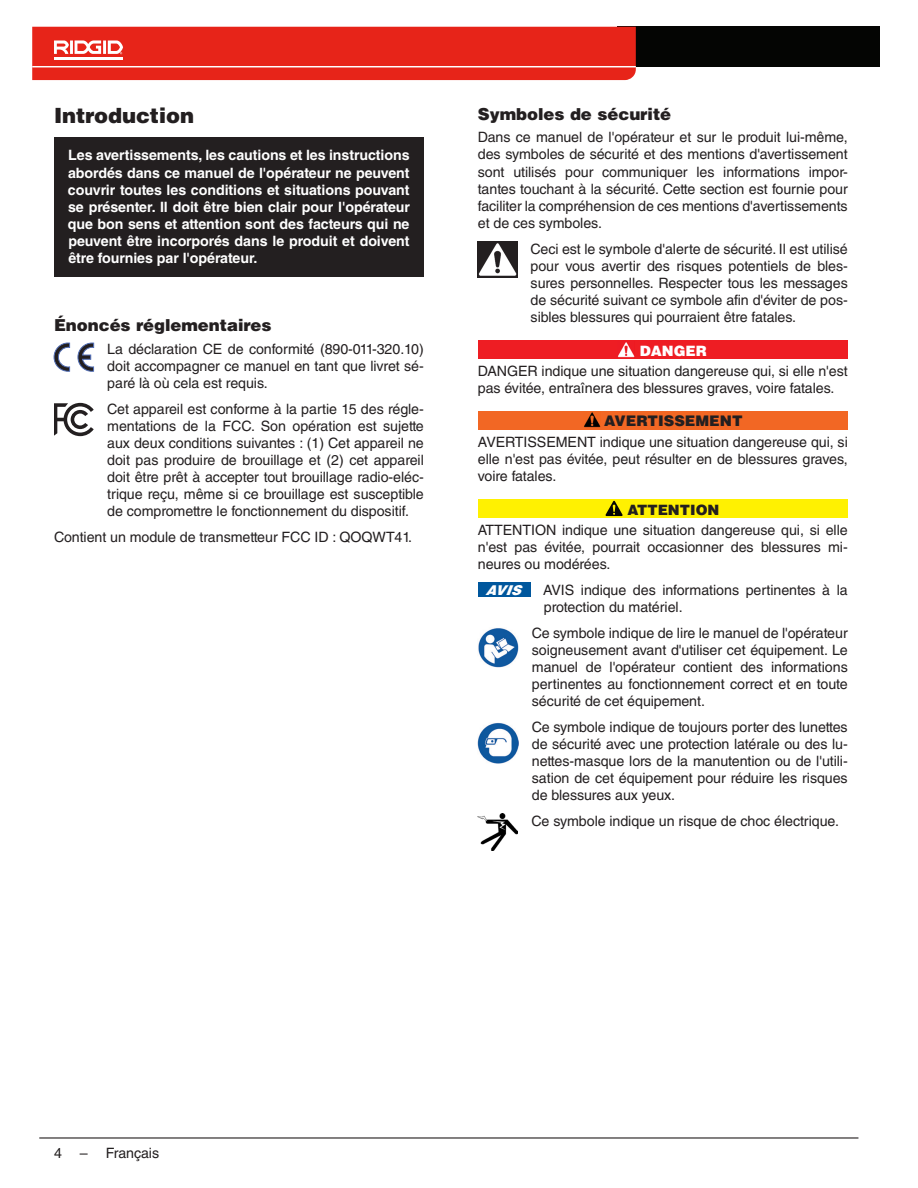
<style>
.page{position:relative;width:918px;height:1188px;background:#fff}
.page>*{position:absolute;margin:0;border:0;box-sizing:border-box;transform-origin:0 0}
.Head_1___h1{font:900 21px "Helvetica LT Std";letter-spacing:-.005em;color:#231f20}
.Head_2____h2{font:900 16.5px "Helvetica LT Std";letter-spacing:-.005em;color:#231f20}
.Safety_Bar_Symbol{font:900 14.7px "Helvetica LT Std";color:#231f20}
.Basic_Normal___bn{font:14.25px/17.1px "Helvetica LT Std";letter-spacing:-.005em;color:#231f20;text-align:justify}
.Basic_Bold____bb{font:700 14.25px/17.1px "Helvetica LT Std";letter-spacing:-.005em;color:#fff;text-align:justify}
.Safety_Bar_Symbol-2{font:900 14.25px "Helvetica LT Std";color:#231f20}
.Safety_Bar_Symbol-3{font:900 14.25px "Helvetica LT Std";color:#fff}
.Notice_White{font:italic 900 13.5px "Helvetica LT Std";color:#fff}
</style>
<div class="page">
<div style="left:617px;top:27px;width:263px;height:40px;background:#040503"></div>
<hr style="left:39px;top:1137px;width:819px;height:2px;background:#231f20">
<div style="left:32px;top:27px;width:604px;height:53px;background:#e72419"></div>
<hr style="left:54px;top:57px;width:69px;height:3px;background:#fff">
<img style="left:478px;top:242px;width:39px;height:35px">
<div style="left:478px;top:340px;width:370px;height:19px;background:#ee1d23"></div>
<img style="left:618px;top:342px;width:17px;height:15px">
<div style="left:478px;top:411px;width:370px;height:19px;background:#f26724"></div>
<img style="left:584px;top:412px;width:16px;height:15px">
<div style="left:478px;top:499px;width:370px;height:19px;background:#fff101"></div>
<svg style="left:606px;top:501px;width:17px;height:15px"></svg>
<div style="left:478px;top:583px;width:52px;height:14px;background:#00579d"></div>
<img style="left:478px;top:628px;width:40px;height:40px">
<img style="left:478px;top:723px;width:40px;height:40px">
<img style="left:478px;top:814px;width:40px;height:36px">
<div style="left:54px;top:137px;width:370px;height:140px;background:#231f20"></div>
<svg style="left:78px;top:343px;width:16px;height:28px"></svg>
<svg style="left:54px;top:343px;width:16px;height:28px"></svg>
<svg style="left:54px;top:403px;width:40px;height:33px"></svg>
<p class="Head_1___h1" style="left:54px;top:102px;width:142px">Introduction</p>
<p class="Basic_Bold____bb" style="left:68px;top:147px;width:344px">Les avertissements, les cautions et les instructions abordés dans ce manuel de l'opérateur ne peuvent couvrir toutes les conditions et situations pouvant se présenter. Il doit être bien clair pour l'opérateur que bon sens et attention sont des facteurs qui ne peuvent être incorporés dans le produit et doivent être fournies par l'opérateur.</p>
<p class="Head_2____h2" style="left:54px;top:314px;width:219px">Énoncés réglementaires</p>
<p class="Basic_Normal___bn" style="left:107px;top:340px;width:318px">La déclaration CE de conformité (890-011-320. 10) doit accompagner ce manuel en tant que livret sé‑ paré là où cela est requis.</p>
<p class="Basic_Normal___bn" style="left:107px;top:400px;width:318px">Cet appareil est conforme à la partie 15 des régle‑ mentations de la FCC. Son opération est sujette aux deux conditions suivantes : (1) Cet appareil ne doit pas produire de brouillage et (2) cet appareil doit être prêt à accepter tout brouillage radio-eléc‑ trique reçu, même si ce brouillage est susceptible de compromettre le fonctionnement du dispositif.</p>
<p class="Basic_Normal___bn" style="left:54px;top:528px;width:358px">Contient un module de transmetteur FCC ID : QOQWT41.</p>
<p class="Head_2____h2" style="left:478px;top:103px;width:195px">Symboles de sécurité</p>
<p class="Basic_Normal___bn" style="left:478px;top:129px;width:371px">Dans ce manuel de l'opérateur et sur le produit lui-même, des symboles de sécurité et des mentions d'avertissement sont utilisés pour communiquer les informations impor‑ tantes touchant à la sécurité. Cette section est fournie pour faciliter la compréhension de ces mentions d'avertissements et de ces symboles.</p>
<p class="Basic_Normal___bn" style="left:531px;top:240px;width:319px">Ceci est le symbole d'alerte de sécurité. Il est utilisé pour vous avertir des risques potentiels de bles‑ sures personnelles. Respecter tous les messages de sécurité suivant ce symbole afin d'éviter de pos‑ sibles blessures qui pourraient être fatales.</p>
<p class="Safety_Bar_Symbol-3" style="left:640px;top:341px;width:69px">DANGER</p>
<p class="Basic_Normal___bn" style="left:478px;top:362px;width:371px">DANGER indique une situation dangereuse qui, si elle n'est pas évitée, entraînera des blessures graves, voire fatales.</p>
<p class="Safety_Bar_Symbol" style="left:604px;top:411px;width:140px">AVERTISSEMENT</p>
<p class="Basic_Normal___bn" style="left:478px;top:433px;width:371px">AVERTISSEMENT indique une situation dangereuse qui, si elle n'est pas évitée, peut résulter en de blessures graves, voire fatales.</p>
<p class="Safety_Bar_Symbol-2" style="left:627px;top:500px;width:94px">ATTENTION</p>
<p class="Basic_Normal___bn" style="left:478px;top:521px;width:371px">ATTENTION indique une situation dangereuse qui, si elle n'est pas évitée, pourrait occasionner des blessures mi‑ neures ou modérées.</p>
<p class="Notice_White" style="left:485px;top:581px;width:37px">AVIS</p>
<p class="Basic_Normal___bn" style="left:543px;top:581px;width:306px">AVIS indique des informations pertinentes à la protection du matériel.</p>
<p class="Basic_Normal___bn" style="left:532px;top:624px;width:317px">Ce symbole indique de lire le manuel de l'opérateur soigneusement avant d'utiliser cet équipement. Le manuel de l'opérateur contient des informations pertinentes au fonctionnement correct et en toute sécurité de cet équipement.</p>
<p class="Basic_Normal___bn" style="left:532px;top:718px;width:317px">Ce symbole indique de toujours porter des lunettes de sécurité avec une protection latérale ou des lu‑ nettes-masque lors de la manutention ou de l'utili‑ sation de cet équipement pour réduire les risques de blessures aux yeux.</p>
<p class="Basic_Normal___bn" style="left:532px;top:812px;width:307px">Ce symbole indique un risque de choc électrique.</p>
<p class="Basic_Normal___bn" style="left:54px;top:1144px;width:9px">4</p>
<p class="Basic_Normal___bn" style="left:80px;top:1144px;width:81px">– Français</p>
</div>
